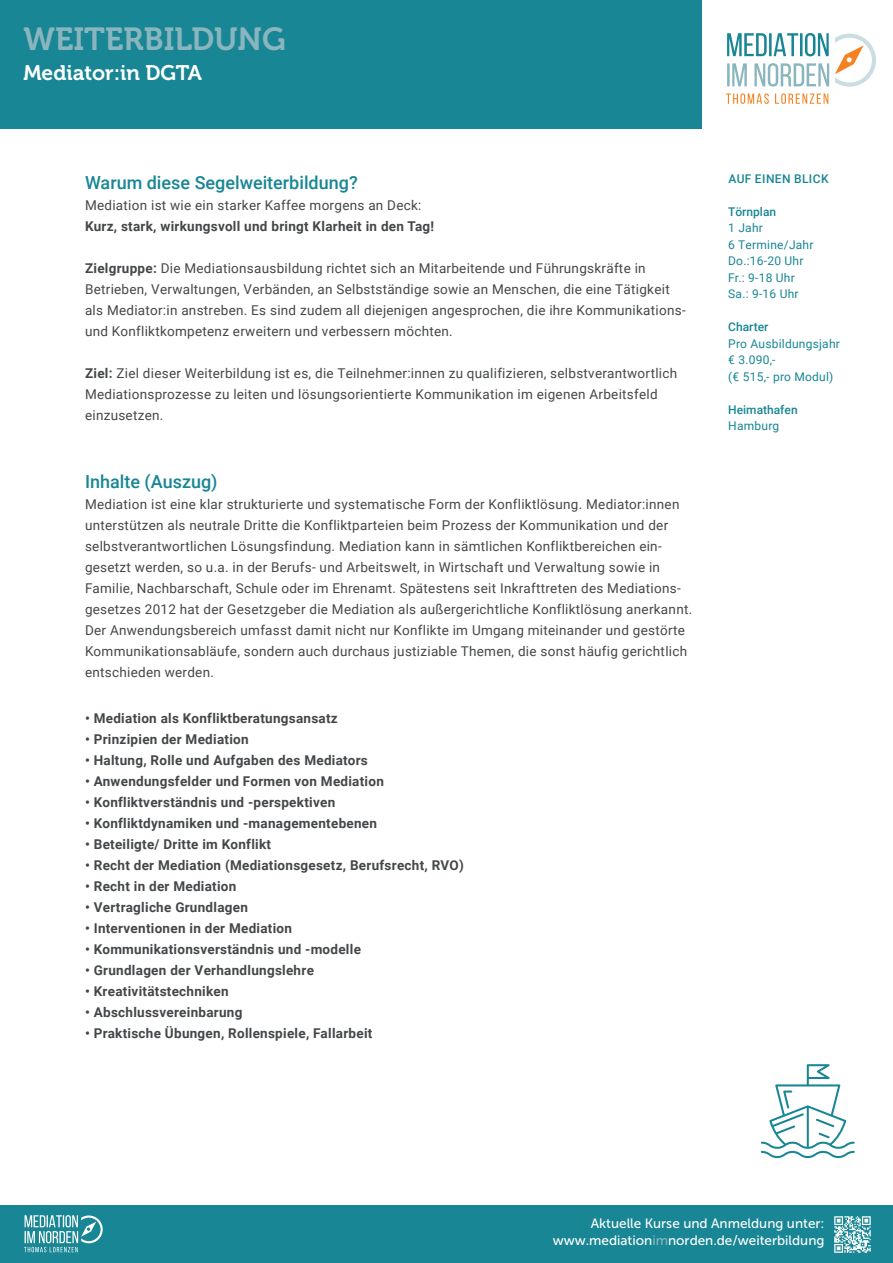
<style>
.page{position:relative;width:893px;height:1263px;background:#fff}
.page>*{position:absolute;margin:0;border:0;box-sizing:border-box;transform-origin:0 0}
.t1{font:31.8px "Museo 700";color:#89b5be}
.t2{font:21px "Museo 700";color:#fff}
.t3{font:500 18px "Roboto";color:#188694}
.t4{font:13.5px/21px "Roboto";letter-spacing:.02em;color:#444749}
.t5{font:700 13.5px "Roboto";letter-spacing:.02em;color:#444749}
.t6{font:13.5px "Museo Sans 500";color:#fff}
.t7{font:12px/16.5px "Roboto";letter-spacing:.02em;color:#188694}
.t8{font:500 12px "Roboto";color:#188694}
.t9{font:500 12px "Roboto";letter-spacing:.035em;color:#188694}
.s1{font-weight:700}
.s2{color:#89b5be}
</style>
<div class="page">
<div style="left:0;top:0;width:702px;height:129px;background:#188694"></div>
<svg style="left:726px;top:93px;width:102px;height:11px"></svg>
<svg style="left:835px;top:34px;width:41px;height:53px"></svg>
<svg style="left:727px;top:63px;width:102px;height:24px"></svg>
<svg style="left:727px;top:33px;width:102px;height:23px"></svg>
<div style="left:0;top:1205px;width:893px;height:58px;background:#188694"></div>
<svg style="left:24px;top:1215px;width:79px;height:37px"></svg>
<img style="left:834px;top:1216px;width:37px;height:37px">
<svg style="left:761px;top:1064px;width:94px;height:94px"></svg>
<h1 class="t1" style="left:23px;top:22px;width:264px">WEITERBILDUNG</h1>
<h2 class="t2" style="left:23px;top:62px;width:180px">Mediator:in DGTA</h2>
<h3 class="t3" style="left:85px;top:170px;width:274px">Warum diese Segelweiterbildung?</h3>
<p class="t4" style="left:85px;top:194px;width:338px">Mediation ist wie ein starker Kaffee morgens an Deck:</p>
<p class="t5" style="left:85px;top:217px;width:351px">Kurz, stark, wirkungsvoll und bringt Klarheit in den Tag!</p>
<p class="t4" style="left:85px;top:257px;width:602px"><span class="s1">Zielgruppe:</span> Die Mediationsausbildung richtet sich an Mitarbeitende und Führungskräfte in Betrieben, Verwaltungen, Verbänden, an Selbstständige sowie an Menschen, die eine Tätigkeit als Mediator:in anstreben. Es sind zudem all diejenigen angesprochen, die ihre Kommunikations&shy;und Konfliktkompetenz erweitern und verbessern möchten.</p>
<p class="t4" style="left:85px;top:362px;width:594px"><span class="s1">Ziel:</span> Ziel dieser Weiterbildung ist es, die Teilnehmer:innen zu qualifizieren, selbstverantwortlich<br>Mediationsprozesse zu leiten und lösungsorientierte Kommunikation im eigenen Arbeitsfeld einzusetzen.</p>
<h3 class="t3" style="left:85px;top:468px;width:134px">Inhalte (Auszug)</h3>
<p class="t4" style="left:85px;top:493px;width:609px">Mediation ist eine klar strukturierte und systematische Form der Konfliktlösung. Mediator:innen unterstützen als neutrale Dritte die Konfliktparteien beim Prozess der Kommunikation und der selbstverantwortlichen Lösungsfindung. Mediation kann in sämtlichen Konfliktbereichen ein&shy;gesetzt werden, so u.a. in der Berufs- und Arbeitswelt, in Wirtschaft und Verwaltung sowie in Familie, Nachbarschaft, Schule oder im Ehrenamt. Spätestens seit Inkrafttreten des Mediations&shy;gesetzes 2012 hat der Gesetzgeber die Mediation als außergerichtliche Konfliktlösung anerkannt.<br>Der Anwendungsbereich umfasst damit nicht nur Konflikte im Umgang miteinander und gestörte Kommunikationsabläufe, sondern auch durchaus justiziable Themen, die sonst häufig gerichtlich entschieden werden.</p>
<p class="t5" style="left:85px;top:709px;width:254px">• Mediation als Konfliktberatungsansatz</p>
<p class="t5" style="left:85px;top:730px;width:165px">• Prinzipien der Mediation</p>
<p class="t5" style="left:85px;top:751px;width:284px">• Haltung, Rolle und Aufgaben des Mediators</p>
<p class="t5" style="left:85px;top:772px;width:300px">• Anwendungsfelder und Formen von Mediation</p>
<p class="t5" style="left:85px;top:793px;width:252px">• Konfliktverständnis und -perspektiven</p>
<p class="t5" style="left:85px;top:814px;width:294px">• Konfliktdynamiken und -managementebenen</p>
<p class="t5" style="left:85px;top:835px;width:188px">• Beteiligte/ Dritte im Konflikt</p>
<p class="t5" style="left:85px;top:856px;width:380px">• Recht der Mediation (Mediationsgesetz, Berufsrecht, RVO)</p>
<p class="t5" style="left:85px;top:877px;width:153px">• Recht in der Mediation</p>
<p class="t5" style="left:85px;top:898px;width:164px">• Vertragliche Grundlagen</p>
<p class="t5" style="left:85px;top:919px;width:209px">• Interventionen in der Mediation</p>
<p class="t5" style="left:85px;top:940px;width:277px">• Kommunikationsverständnis und -modelle</p>
<p class="t5" style="left:85px;top:961px;width:230px">• Grundlagen der Verhandlungslehre</p>
<p class="t5" style="left:85px;top:982px;width:145px">• Kreativitätstechniken</p>
<p class="t5" style="left:85px;top:1003px;width:159px">• Abschlussvereinbarung</p>
<p class="t5" style="left:85px;top:1024px;width:289px">• Praktische Übungen, Rollenspiele, Fallarbeit</p>
<p class="t9" style="left:728px;top:170px;width:102px">AUF EINEN BLICK</p>
<p class="t8" style="left:728px;top:203px;width:49px">Törnplan</p>
<p class="t7" style="left:728px;top:219px;width:87px">1 Jahr<br>6 Termine/Jahr<br>Do.:16-20 Uhr<br>Fr.: 9-18 Uhr<br>Sa.: 9-16 Uhr</p>
<p class="t8" style="left:728px;top:318px;width:42px">Charter</p>
<p class="t7" style="left:728px;top:335px;width:113px">Pro Ausbildungsjahr € 3.090,-<br>(€ 515,- pro Modul)</p>
<p class="t8" style="left:728px;top:401px;width:71px">Heimathafen</p>
<p class="t7" style="left:728px;top:417px;width:53px">Hamburg</p>
<p class="t6" style="left:591px;top:1216px;width:235px">Aktuelle Kurse und Anmeldung unter:</p>
<p class="t6" style="left:553px;top:1233px;width:273px">www.mediation<span class="s2">im</span>norden.de/weiterbildung</p>
</div>
